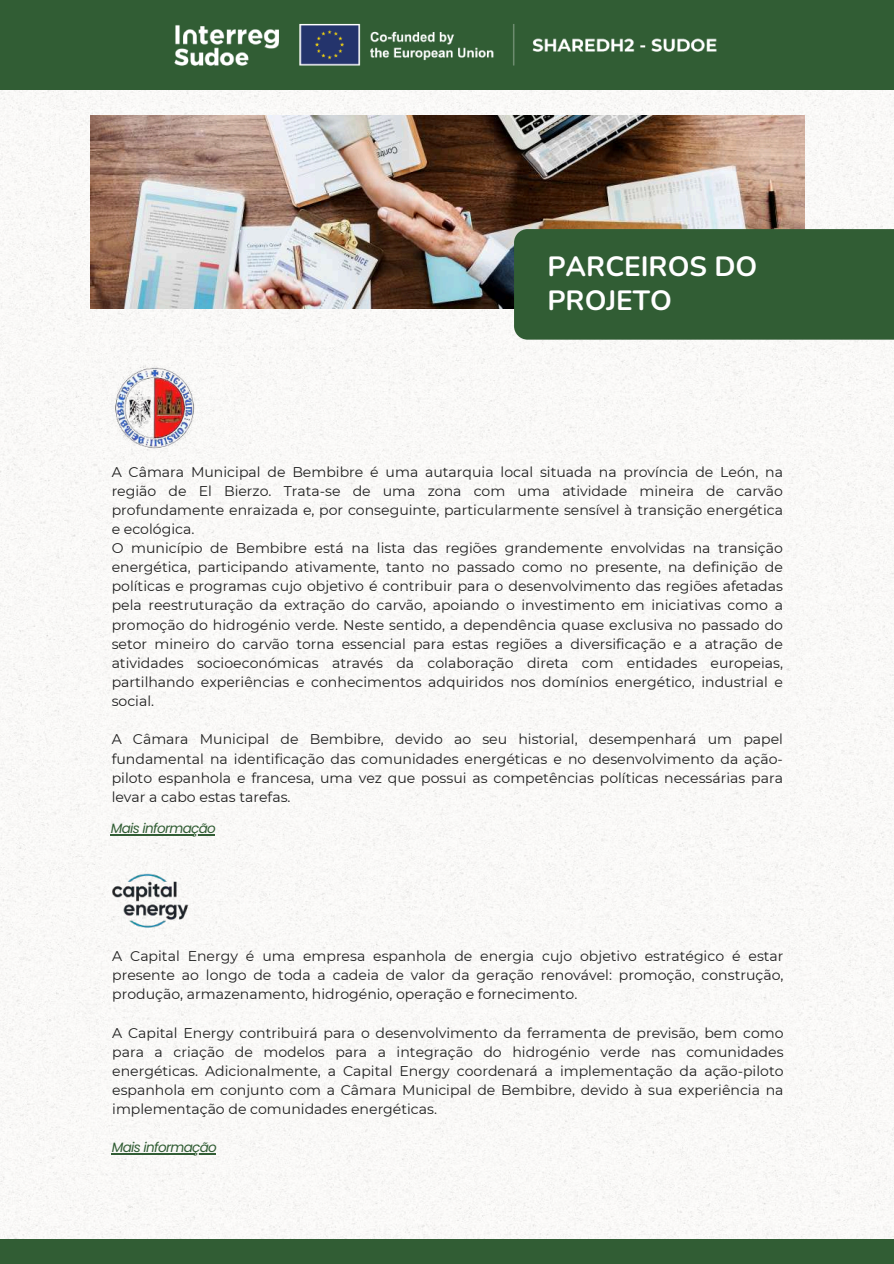
<style>
.page{position:relative;width:894px;height:1264px;background:#fff}
.page>*{position:absolute;margin:0;border:0;box-sizing:border-box;transform-origin:0 0}
.t1{font:700 27.75px/33.8px "Nunito";color:#fff}
.t2{font:14.1px/19.2px "Montserrat";color:#1e1e1e;text-align:justify}
.t3{font:italic 13.5px "Poppins";letter-spacing:-.05em;color:#315d34}
</style>
<div class="page">
<img style="left:0;top:89px;width:893px;height:1149px">
<div style="left:0;top:0;width:893px;height:89px;background:#315d34"></div>
<div style="left:0;top:1238px;width:893px;height:25px;background:#315d34"></div>
<img style="left:174px;top:23px;width:543px;height:43px">
<img style="left:90px;top:115px;width:714px;height:193px">
<div style="left:514px;top:229px;width:379px;height:110px;background:#315d34"></div>
<img style="left:111px;top:365px;width:87px;height:84px">
<img style="left:112px;top:868px;width:82px;height:64px">
<hr style="left:112px;top:1153px;width:104px;height:1px;background:#315d34">
<hr style="left:111px;top:834px;width:104px;height:1px;background:#315d34">
<h1 class="t1" style="left:547px;top:250px;width:211px">PARCEIROS DO<br>PROJETO</h1>
<p class="t2" style="left:112px;top:462px;width:672px;text-align:left">A Câmara Municipal de Bembibre é uma autarquia local situada na província de León, na região de El Bierzo. Trata-se de uma zona com uma atividade mineira de carvão profundamente enraizada e, por conseguinte, particularmente sensível à transição energética e ecológica.<br>O município de Bembibre está na lista das regiões grandemente envolvidas na transição energética, participando ativamente, tanto no passado como no presente, na definição de políticas e programas cujo objetivo é contribuir para o desenvolvimento das regiões afetadas pela reestruturação da extração do carvão, apoiando o investimento em iniciativas como a promoção do hidrogénio verde. Neste sentido, a dependência quase exclusiva no passado do setor mineiro do carvão torna essencial para estas regiões a diversificação e a atração de atividades socioeconómicas através da colaboração direta com entidades europeias, partilhando experiências e conhecimentos adquiridos nos domínios energético, industrial e social.</p>
<p class="t2" style="left:112px;top:729px;width:672px">A Câmara Municipal de Bembibre, devido ao seu historial, desempenhará um papel fundamental na identificação das comunidades energéticas e no desenvolvimento da ação&shy;piloto espanhola e francesa, uma vez que possui as competências políticas necessárias para levar a cabo estas tarefas.</p>
<p class="t3" style="left:111px;top:818px;width:107px">Mais informação</p>
<p class="t2" style="left:112px;top:946px;width:672px">A Capital Energy é uma empresa espanhola de energia cujo objetivo estratégico é estar presente ao longo de toda a cadeia de valor da geração renovável: promoção, construção, produção, armazenamento, hidrogénio, operação e fornecimento.</p>
<p class="t2" style="left:112px;top:1023px;width:672px">A Capital Energy contribuirá para o desenvolvimento da ferramenta de previsão, bem como para a criação de modelos para a integração do hidrogénio verde nas comunidades energéticas. Adicionalmente, a Capital Energy coordenará a implementação da ação-piloto espanhola em conjunto com a Câmara Municipal de Bembibre, devido à sua experiência na implementação de comunidades energéticas.</p>
<p class="t3" style="left:112px;top:1138px;width:107px">Mais informação</p>
</div>
